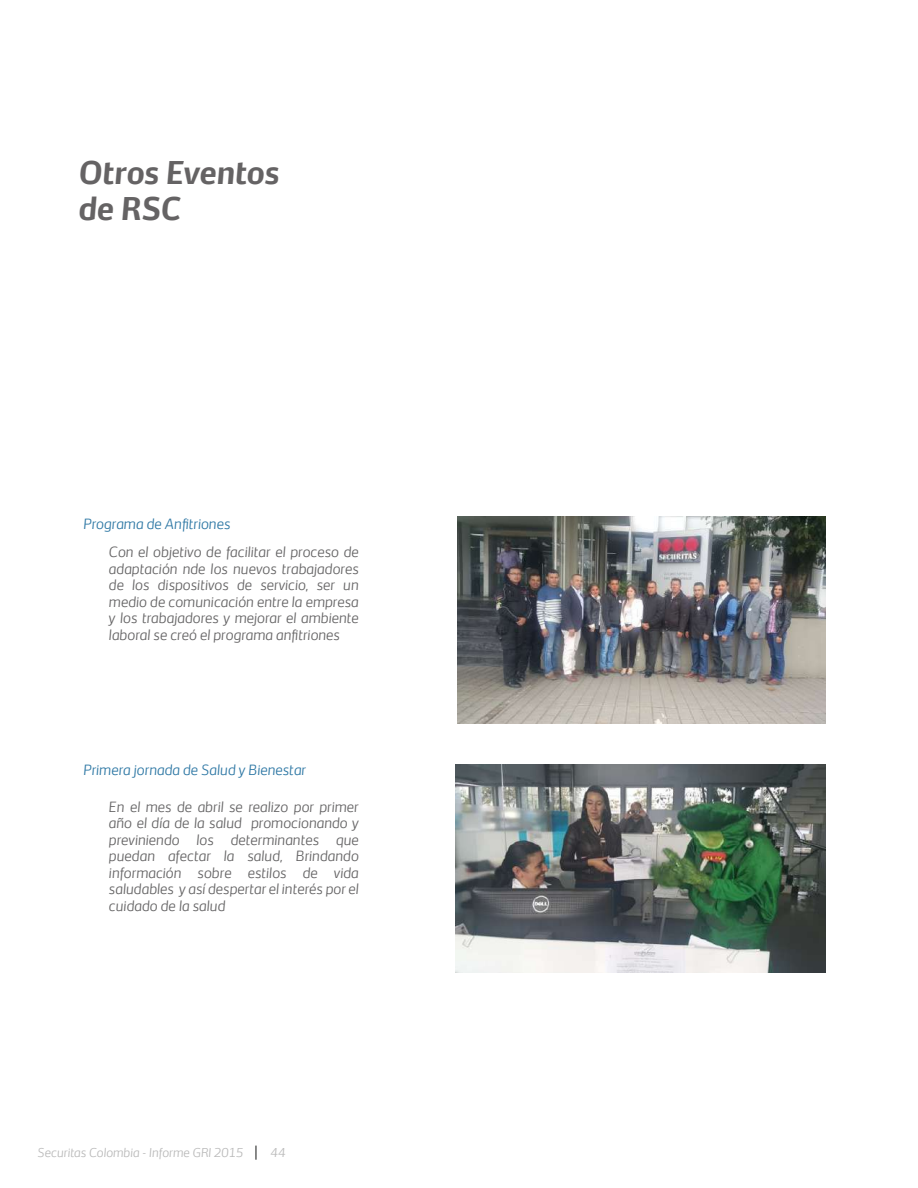
<style>
.page{position:relative;width:918px;height:1188px;background:#fff}
.page>*{position:absolute;margin:0;border:0;box-sizing:border-box;transform-origin:0 0}
.t1{font:italic 700 30px/36px "Securitas Sans TT";color:#656364}
.t2{font:italic 300 13.5px/16.5px "Securitas Sans TT";color:#656465;text-align:justify}
.t3{font:italic 300 13.5px "Securitas Sans TT";color:#2d77a4}
.t4{font:italic 300 11.7px "Securitas Sans TT";color:#b9b9b9}
</style>
<div class="page">
<svg style="left:255px;top:1146px;width:2px;height:14px"></svg>
<img style="left:457px;top:517px;width:368px;height:207px">
<img style="left:455px;top:764px;width:370px;height:208px">
<h1 class="t1" style="left:79px;top:151px;width:202px">Otros Eventos de RSC</h1>
<p class="t3" style="left:83px;top:513px;width:149px">Programa de Anfitriones</p>
<p class="t2" style="left:109px;top:542px;width:251px">Con el objetivo de facilitar el proceso de adaptación nde los nuevos trabajadores de los dispositivos de servicio, ser un medio de comunicación entre la empresa y los trabajadores y mejorar el ambiente laboral se creó el programa anfitriones</p>
<p class="t3" style="left:83px;top:758px;width:224px">Primera jornada de Salud y Bienestar</p>
<p class="t2" style="left:109px;top:797px;width:251px">En el mes de abril se realizo por primer año el día de la salud promocionando y previniendo los determinantes que puedan afectar la salud, Brindando información sobre estilos de vida saludables y así despertar el interés por el cuidado de la salud</p>
<p class="t4" style="left:38px;top:1142px;width:207px">Securitas Colombia - Informe GRI 2015</p>
<p class="t4" style="left:271px;top:1142px;width:16px">44</p>
</div>
